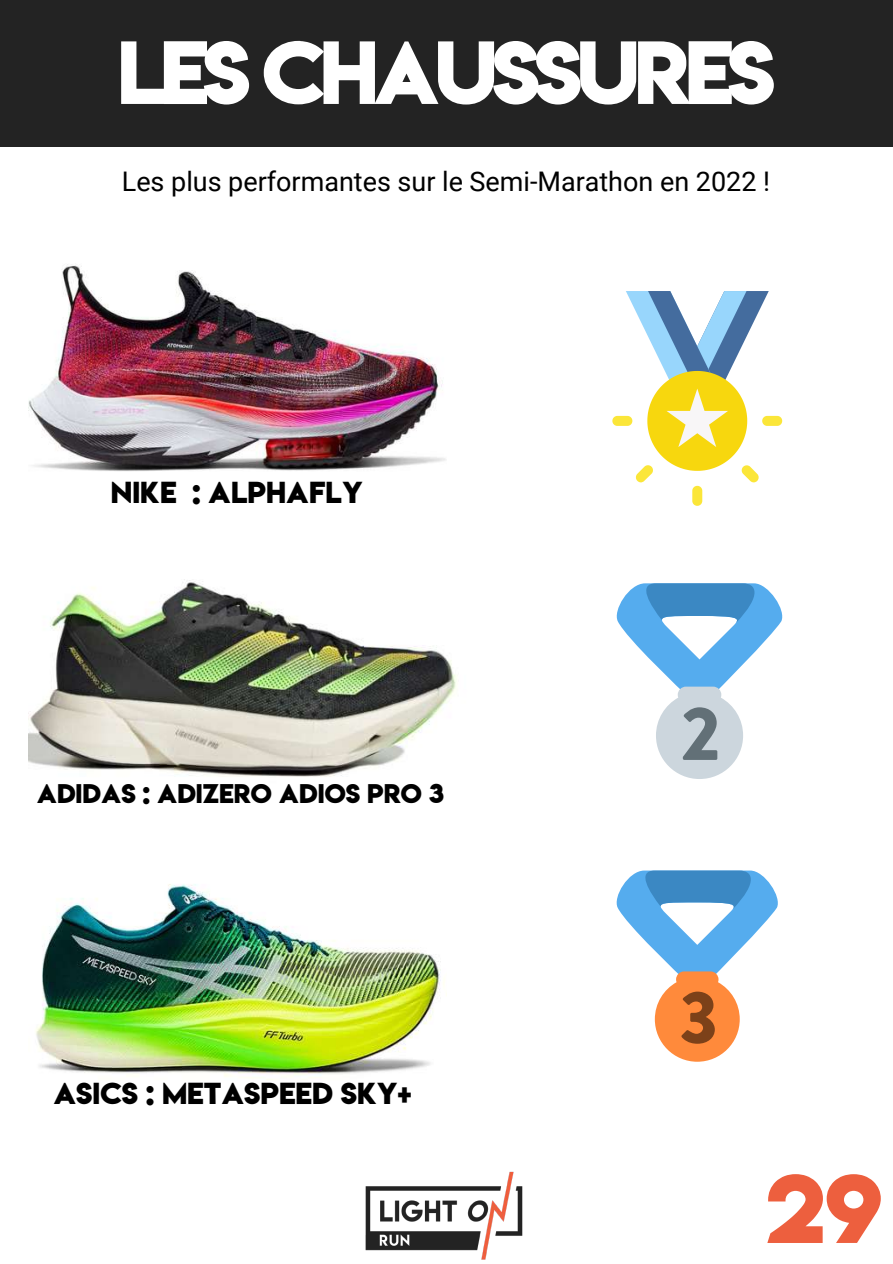
<style>
.page{position:relative;width:893px;height:1264px;background:#fff}
.page>*{position:absolute;margin:0;border:0;box-sizing:border-box;transform-origin:0 0}
.t1{font:86.85px "Lemon Milkbold";color:#ed5f3e}
.t2{font:79.5px "Lemon Milkbold";letter-spacing:-.075em;color:#fff}
.t3{font:27px "Roboto";color:#000}
.t4{font:27px "Lemon Milkbold";color:#000}
.t5{font:24px "Lemon Milkbold";color:#000}
</style>
<div class="page">
<div style="left:0;top:0;width:892px;height:147px;background:#232323"></div>
<img style="left:29px;top:264px;width:417px;height:207px">
<img style="left:29px;top:579px;width:428px;height:198px">
<img style="left:35px;top:884px;width:410px;height:196px">
<svg style="left:612px;top:291px;width:170px;height:215px"></svg>
<svg style="left:616px;top:583px;width:167px;height:196px"></svg>
<svg style="left:616px;top:870px;width:162px;height:191px"></svg>
<img style="left:365px;top:1171px;width:158px;height:89px">
<h2 class="t2" style="left:117px;top:16px;width:659px">LES CHAUSSURES</h2>
<p class="t3" style="left:122px;top:166px;width:649px">Les plus performantes sur le Semi-Marathon en 2022 !</p>
<p class="t4" style="left:111px;top:473px;width:253px">NIKE : ALPHAFLY</p>
<p class="t5" style="left:37px;top:776px;width:409px">ADIDAS : ADIZERO ADIOS PRO 3</p>
<p class="t4" style="left:53px;top:1074px;width:359px">ASICS : METASPEED SKY+</p>
<h1 class="t1" style="left:765px;top:1146px;width:119px">29</h1>
</div>
